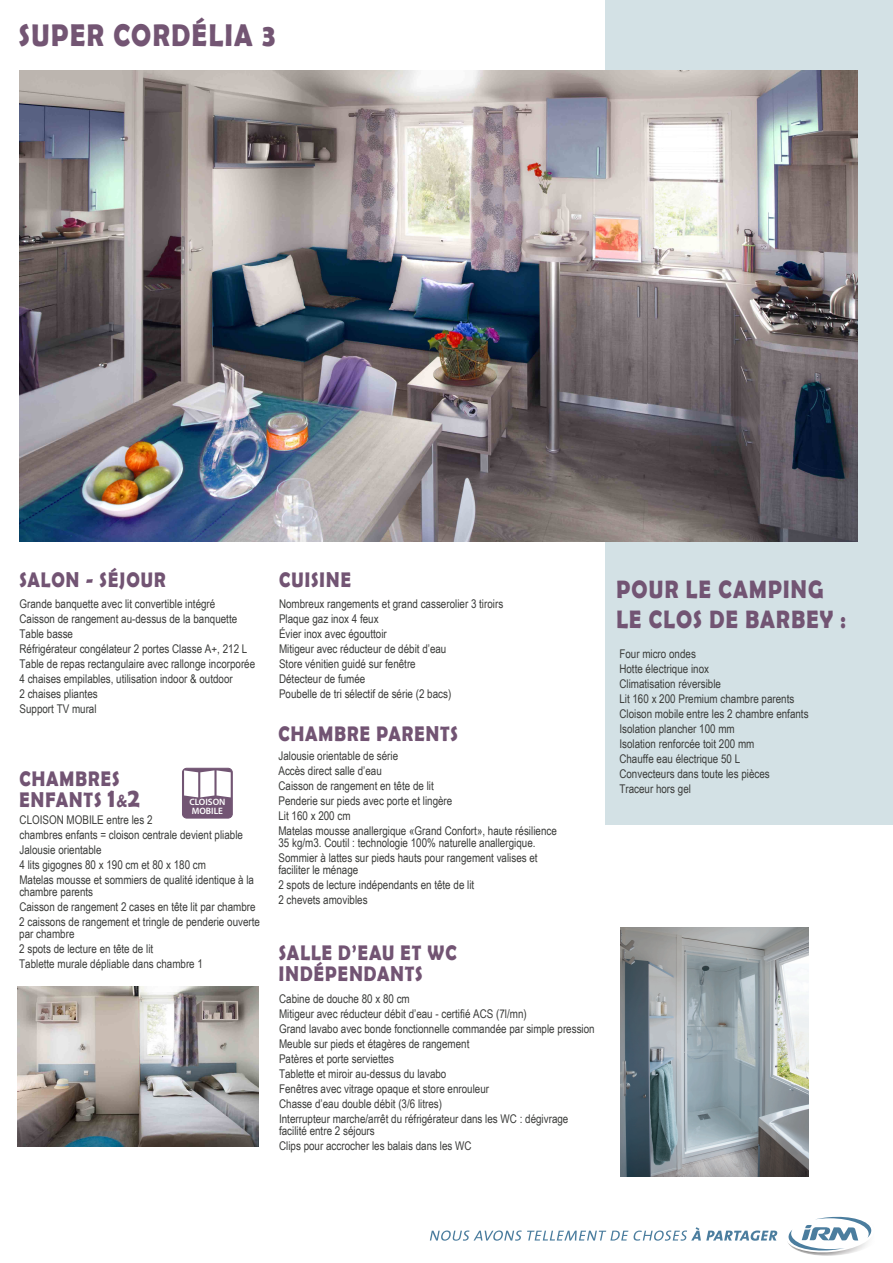
<style>
.page{position:relative;width:893px;height:1263px;background:#fff}
.page>*{position:absolute;margin:0;border:0;box-sizing:border-box;transform-origin:0 0}
.t1{font:700 31.5px "Berlin Sans FB Demi";letter-spacing:.05em;color:#735573;scale:.85 1}
.t2{font:700 25.2px/30.3px "Berlin Sans FB Demi";letter-spacing:.05em;color:#725473;scale:.85 1}
.t3{font:700 21.15px/21px "Berlin Sans FB Demi";letter-spacing:.055em;color:#725473;scale:.85 1}
.t4{font:12px/15px "Arial Narrow";color:#3a3b39}
.t5{font:600 9.3px/9.6px "Myriad Pro";color:#fff}
.s1{font-size:27px}
.s2{font-size:18px}
</style>
<div class="page">
<div style="left:605px;top:0;width:288px;height:825px;background:#d3e1e5"></div>
<img style="left:621px;top:927px;width:188px;height:250px">
<svg style="left:788px;top:1216px;width:84px;height:40px"></svg>
<svg style="left:430px;top:1230px;width:198px;height:11px"></svg>
<svg style="left:634px;top:1227px;width:143px;height:14px"></svg>
<img style="left:20px;top:70px;width:838px;height:472px">
<img style="left:18px;top:986px;width:240px;height:160px">
<div style="left:182px;top:768px;width:50px;height:50px;background:#725573;border-radius:4px"></div>
<div style="left:182px;top:768px;width:50px;height:50px;border:1px solid #725573;border-radius:4px"></div>
<svg style="left:184px;top:770px;width:47px;height:27px"></svg>
<h1 class="t1" style="left:19px;top:17px;width:303px">SUPER CORDÉLIA 3</h1>
<h3 class="t3" style="left:20px;top:569px;width:174px">SALON - SÉJOUR</h3>
<h3 class="t3" style="left:279px;top:569px;width:86px">CUISINE</h3>
<p class="t4" style="left:279px;top:596px;width:226px">Nombreux rangements et grand casserolier 3 tiroirs Plaque gaz inox 4 feux<br>Évier inox avec égouttoir<br>Mitigeur avec réducteur de débit d’eau<br>Store vénitien guidé sur fenêtre<br>Détecteur de fumée<br>Poubelle de tri sélectif de série (2 bacs)</p>
<p class="t4" style="left:20px;top:596px;width:237px">Grande banquette avec lit convertible intégré<br>Caisson de rangement au-dessus de la banquette Table basse<br>Réfrigérateur congélateur 2 portes Classe A+, 212 L Table de repas rectangulaire avec rallonge incorporée 4 chaises empilables, utilisation indoor &amp; outdoor<br>2 chaises pliantes<br>Support TV mural</p>
<h3 class="t3" style="left:19px;top:768px;width:143px">CHAMBRES<br>ENFANTS <span class="s1">1</span><span class="s2">&amp;</span><span class="s1">2</span></h3>
<p class="t5" style="left:189px;top:797px;width:38px">CLOISON<br>MOBILE</p>
<p class="t4" style="left:19px;top:811px;width:236px">CLOISON MOBILE entre les 2<br>chambres enfants = cloison centrale devient pliable Jalousie orientable<br>4 lits gigognes 80 x 190 cm et 80 x 180 cm<br>Matelas mousse et sommiers de qualité identique à la</p>
<p class="t4" style="left:19px;top:883px;width:242px">chambre parents<br>Caisson de rangement 2 cases en tête lit par chambre<br>2 caissons de rangement et tringle de penderie ouverte</p>
<p class="t4" style="left:19px;top:925px;width:185px">par chambre<br>2 spots de lecture en tête de lit<br>Tablette murale dépliable dans chambre 1</p>
<h3 class="t3" style="left:278px;top:723px;width:213px">CHAMBRE PARENTS</h3>
<p class="t4" style="left:278px;top:748px;width:280px">Jalousie orientable de série<br>Accès direct salle d’eau<br>Caisson de rangement en tête de lit<br>Penderie sur pieds avec porte et lingère<br>Lit 160 x 200 cm<br>Matelas mousse anallergique «Grand Confort», haute résilience</p>
<p class="t4" style="left:278px;top:835px;width:261px">35 kg/m3. Coutil : technologie 100% naturelle anallergique.<br>Sommier à lattes sur pieds hauts pour rangement valises et</p>
<p class="t4" style="left:278px;top:862px;width:197px">faciliter le ménage<br>2 spots de lecture indépendants en tête de lit<br>2 chevets amovibles</p>
<h3 class="t3" style="left:279px;top:941px;width:210px">SALLE D’EAU ET WC<br>INDÉPENDANTS</h3>
<p class="t4" style="left:279px;top:991px;width:317px">Cabine de douche 80 x 80 cm<br>Mitigeur avec réducteur débit d’eau - certifié ACS (7l/mn)<br>Grand lavabo avec bonde fonctionnelle commandée par simple pression Meuble sur pieds et étagères de rangement<br>Patères et porte serviettes<br>Tablette et miroir au-dessus du lavabo<br>Fenêtres avec vitrage opaque et store enrouleur<br>Chasse d’eau double débit (3/6 litres)<br>Interrupteur marche/arrêt du réfrigérateur dans les WC : dégivrage</p>
<p class="t4" style="left:279px;top:1123px;width:194px">facilité entre 2 séjours<br>Clips pour accrocher les balais dans les WC</p>
<h2 class="t2" style="left:616px;top:574px;width:272px">POUR LE CAMPING<br>LE CLOS DE BARBEY :</h2>
<p class="t4" style="left:619px;top:646px;width:191px">Four micro ondes<br>Hotte électrique inox<br>Climatisation réversible<br>Lit 160 x 200 Premium chambre parents<br>Cloison mobile entre les 2 chambre enfants<br>Isolation plancher 100 mm<br>Isolation renforcée toit 200 mm<br>Chauffe eau électrique 50 L<br>Convecteurs dans toute les pièces<br>Traceur hors gel</p>
</div>
